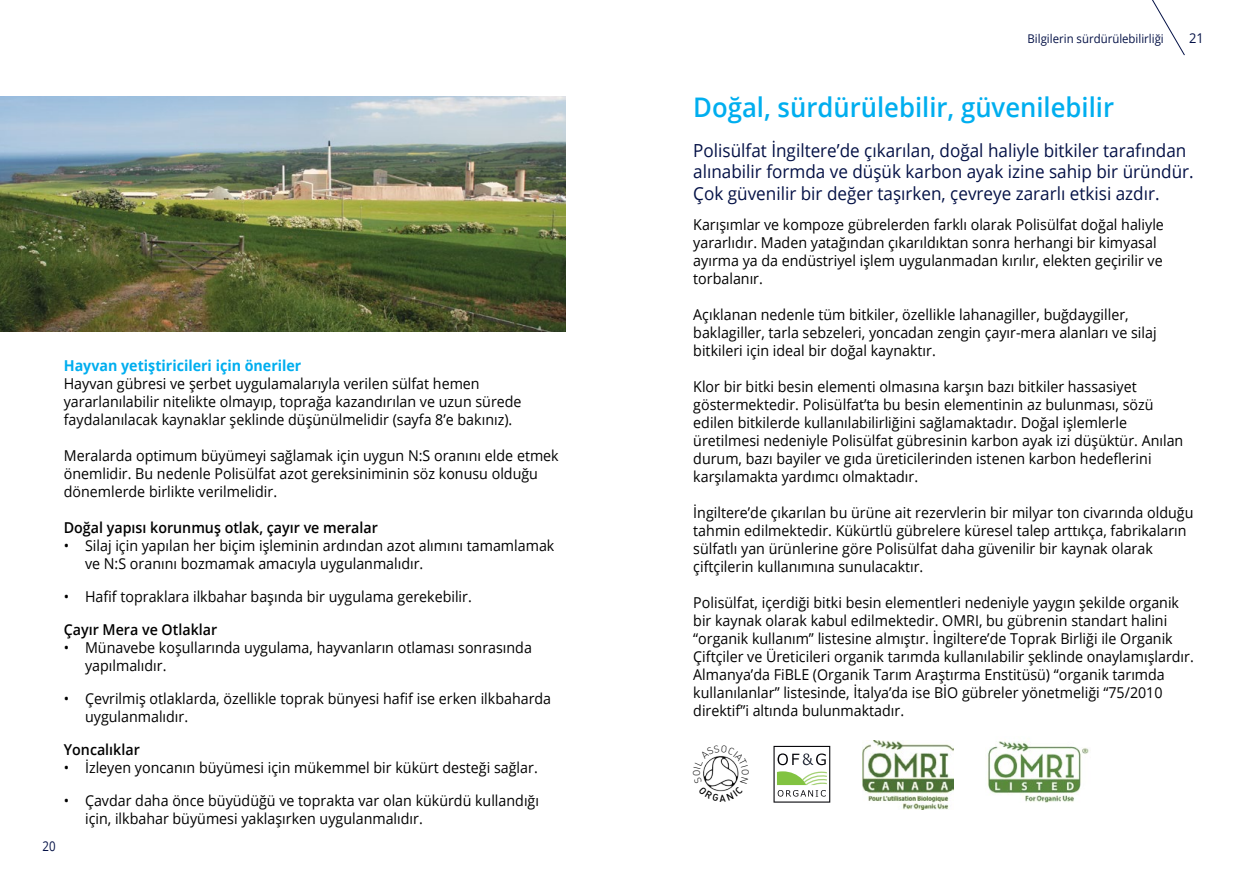
<style>
.page{position:relative;width:1259px;height:893px;background:#fff}
.page>*{position:absolute;margin:0;border:0;box-sizing:border-box;transform-origin:0 0}
.t1{font:600 27px "Open Sans";color:#00aeef;scale:.95 1}
.t2{font:18px/21.6px "Open Sans";color:#041146;scale:.95 1}
.t3{font:15px/18px "Open Sans";color:#000;scale:.95 1}
.t4{font:600 15px "Open Sans";color:#000;scale:.95 1}
.t5{font:700 15px "Open Sans";color:#00aeef;scale:.95 1}
.t6{font:13.5px "Open Sans";color:#041146;scale:.85 1}
.t7{font:13.5px "Open Sans";color:#041146;scale:.95 1}
.t8{font:12px "Open Sans";color:#041146;scale:.95 1}
</style>
<div class="page">
<svg style="left:1152px;top:0;width:33px;height:56px"></svg>
<img style="left:0;top:96px;width:566px;height:236px">
<img style="left:987px;top:741px;width:102px;height:62px">
<img style="left:862px;top:741px;width:92px;height:68px">
<svg style="left:773px;top:746px;width:57px;height:57px"></svg>
<svg style="left:703px;top:756px;width:36px;height:36px"></svg>
<p class="t6" style="left:43px;top:836px;width:17px">20</p>
<p class="t5" style="left:64px;top:354px;width:252px">Hayvan yetiştiricileri için öneriler</p>
<p class="t3" style="left:64px;top:374px;width:483px">Hayvan gübresi ve şerbet uygulamalarıyla verilen sülfat hemen yararlanılabilir nitelikte olmayıp, toprağa kazandırılan ve uzun sürede faydalanılacak kaynaklar şeklinde düşünülmelidir (sayfa 8’e bakınız).</p>
<p class="t3" style="left:64px;top:446px;width:522px">Meralarda optimum büyümeyi sağlamak için uygun N:S oranını elde etmek önemlidir. Bu nedenle Polisülfat azot gereksiniminin söz konusu olduğu dönemlerde birlikte verilmelidir.</p>
<p class="t4" style="left:64px;top:517px;width:332px">Doğal yapısı korunmuş otlak, çayır ve meralar</p>
<p class="t3" style="left:85px;top:536px;width:495px;text-indent:-21px">• Silaj için yapılan her biçim işleminin ardından azot alımını tamamlamak ve N:S oranını bozmamak amacıyla uygulanmalıdır.</p>
<p class="t3" style="left:64px;top:587px;width:431px">• Hafif topraklara ilkbahar başında bir uygulama gerekebilir.</p>
<p class="t4" style="left:64px;top:619px;width:163px">Çayır Mera ve Otlaklar</p>
<p class="t3" style="left:85px;top:638px;width:472px;text-indent:-21px">• Münavebe koşullarında uygulama, hayvanların otlaması sonrasında yapılmalıdır.</p>
<p class="t3" style="left:85px;top:689px;width:492px;text-indent:-21px">• Çevrilmiş otlaklarda, özellikle toprak bünyesi hafif ise erken ilkbaharda uygulanmalıdır.</p>
<p class="t4" style="left:64px;top:739px;width:81px">Yoncalıklar</p>
<p class="t3" style="left:64px;top:758px;width:500px">• İzleyen yoncanın büyümesi için mükemmel bir kükürt desteği sağlar.</p>
<p class="t3" style="left:85px;top:791px;width:479px;text-indent:-21px">• Çavdar daha önce büyüdüğü ve toprakta var olan kükürdü kullandığı için, ilkbahar büyümesi yaklaşırken uygulanmalıdır.</p>
<p class="t8" style="left:1027px;top:30px;width:145px">Bilgilerin sürdürülebilirliği</p>
<p class="t7" style="left:1189px;top:28px;width:17px">21</p>
<h1 class="t1" style="left:693px;top:89px;width:444px">Doğal, sürdürülebilir, güvenilebilir</h1>
<p class="t2" style="left:693px;top:139px;width:528px">Polisülfat İngiltere’de çıkarılan, doğal haliyle bitkiler tarafından alınabilir formda ve düşük karbon ayak izine sahip bir üründür.<br>Çok güvenilir bir değer taşırken, çevreye zararlı etkisi azdır.</p>
<p class="t3" style="left:693px;top:215px;width:497px">Karışımlar ve kompoze gübrelerden farklı olarak Polisülfat doğal haliyle yararlıdır. Maden yatağından çıkarıldıktan sonra herhangi bir kimyasal ayırma ya da endüstriyel işlem uygulanmadan kırılır, elekten geçirilir ve torbalanır.</p>
<p class="t3" style="left:693px;top:305px;width:489px">Açıklanan nedenle tüm bitkiler, özellikle lahanagiller, buğdaygiller, baklagiller, tarla sebzeleri, yoncadan zengin çayır-mera alanları ve silaj bitkileri için ideal bir doğal kaynaktır.</p>
<p class="t3" style="left:693px;top:377px;width:517px">Klor bir bitki besin elementi olmasına karşın bazı bitkiler hassasiyet göstermektedir. Polisülfat’ta bu besin elementinin az bulunması, sözü edilen bitkilerde kullanılabilirliğini sağlamaktadır. Doğal işlemlerle üretilmesi nedeniyle Polisülfat gübresinin karbon ayak izi düşüktür. Anılan durum, bazı bayiler ve gıda üreticilerinden istenen karbon hedeflerini karşılamakta yardımcı olmaktadır.</p>
<p class="t3" style="left:693px;top:503px;width:528px">İngiltere’de çıkarılan bu ürüne ait rezervlerin bir milyar ton civarında olduğu tahmin edilmektedir. Kükürtlü gübrelere küresel talep arttıkça, fabrikaların sülfatlı yan ürünlerine göre Polisülfat daha güvenilir bir kaynak olarak çiftçilerin kullanımına sunulacaktır.</p>
<p class="t3" style="left:693px;top:593px;width:528px">Polisülfat, içerdiği bitki besin elementleri nedeniyle yaygın şekilde organik bir kaynak olarak kabul edilmektedir. OMRI, bu gübrenin standart halini “organik kullanım” listesine almıştır. İngiltere’de Toprak Birliği ile Organik Çiftçiler ve Üreticileri organik tarımda kullanılabilir şeklinde onaylamışlardır.<br>Almanya’da FiBLE (Organik Tarım Araştırma Enstitüsü) “organik tarımda kullanılanlar” listesinde, İtalya’da ise BİO gübreler yönetmeliği “75/2010 direktif”i altında bulunmaktadır.</p>
</div>
